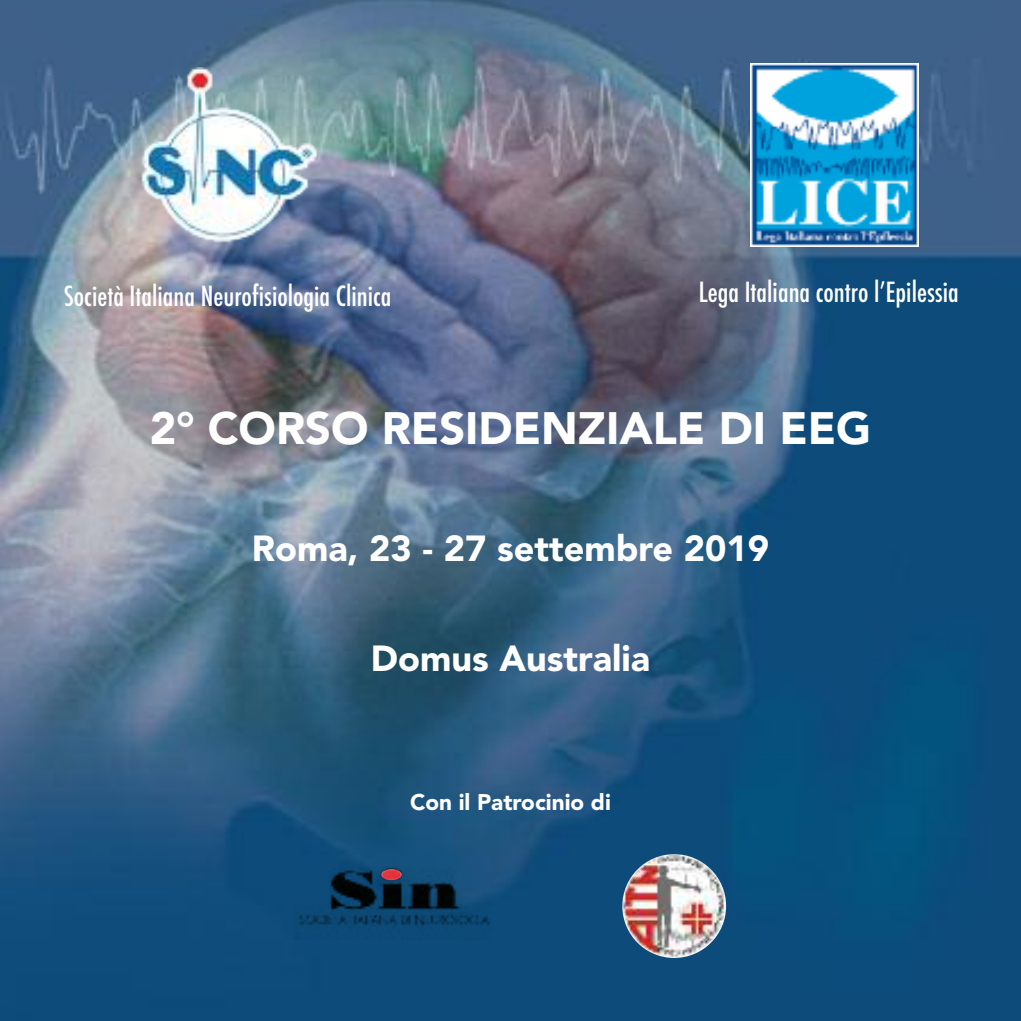
<style>
.page{position:relative;width:1021px;height:1021px;background:#fff}
.page>*{position:absolute;margin:0;border:0;box-sizing:border-box;transform-origin:0 0}
.t1{font:900 45px "Avenir";color:#fff}
.t2{font:900 36px "Avenir";color:#fff}
.t3{font:500 condensed 27px "Futura";color:#fff}
.t4{font:900 22.5px "Avenir";color:#fff}
</style>
<div class="page">
<img style="left:0;top:0;width:1020px;height:1020px">
<img style="left:750px;top:64px;width:168px;height:183px">
<img style="left:135px;top:68px;width:191px;height:184px">
<img style="left:622px;top:854px;width:104px;height:103px;border-radius:50%">
<img style="left:294px;top:855px;width:207px;height:84px">
<img style="left:381px;top:869px;width:20px;height:11px;border-radius:50%">
<p class="t3" style="left:64px;top:280px;width:329px">Società Italiana Neurofisiologia Clinica</p>
<p class="t3" style="left:698px;top:277px;width:261px">Lega Italiana contro l’Epilessia</p>
<h1 class="t1" style="left:150px;top:390px;width:723px">2° CORSO RESIDENZIALE DI EEG</h1>
<h2 class="t2" style="left:252px;top:517px;width:518px">Roma, 23 - 27 settembre 2019</h2>
<h2 class="t2" style="left:371px;top:627px;width:281px">Domus Australia</h2>
<p class="t4" style="left:410px;top:783px;width:202px">Con il Patrocinio di</p>
</div>
